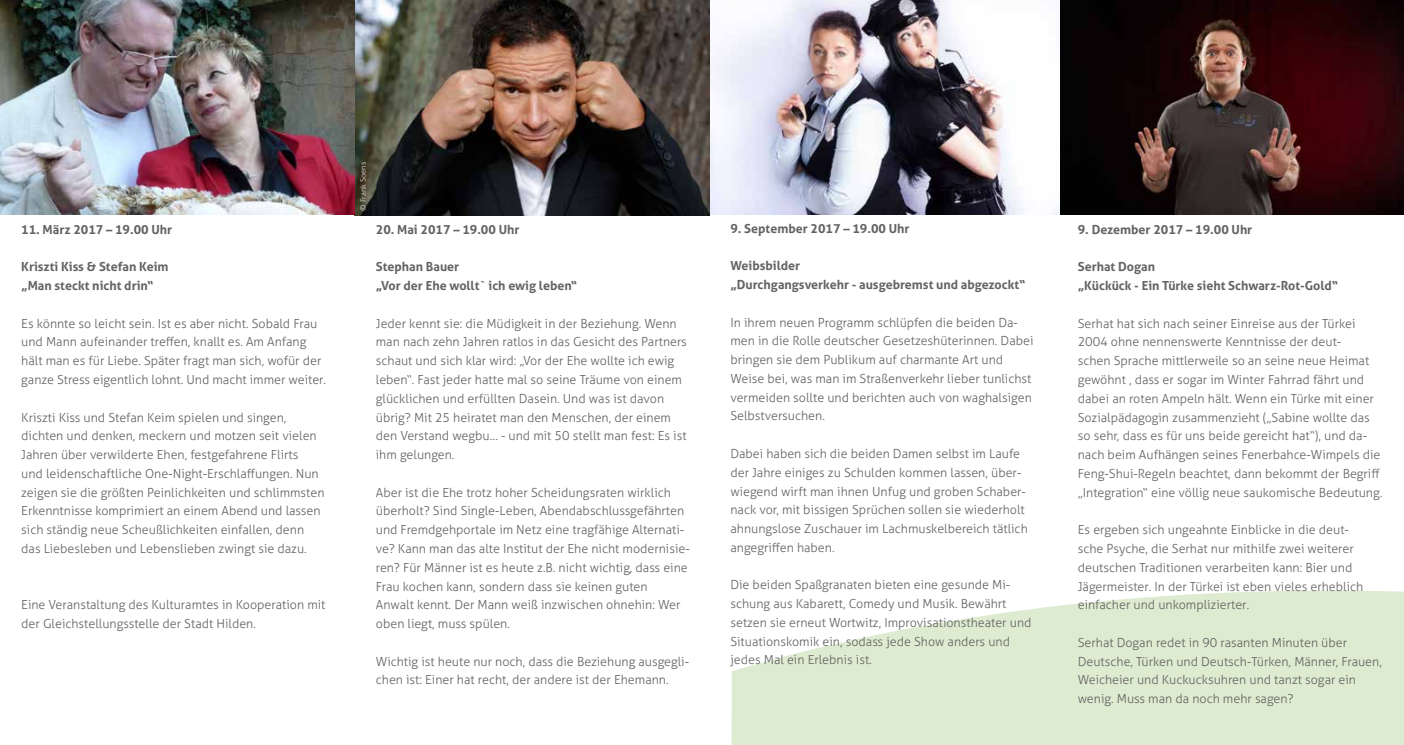
<style>
.page{position:relative;width:1404px;height:745px;background:#fff}
.page>*{position:absolute;margin:0;border:0;box-sizing:border-box;transform-origin:0 0}
.t1{font:300 12.5px/18.8px "Aller";color:#646363}
.t2{font:700 12.5px/18.8px "Aller";color:#646363}
.t3{font:300 7.5px "Aller";color:#e3e3e3}
</style>
<div class="page">
<svg style="left:731px;top:590px;width:672px;height:154px;fill:#ddebd0"></svg>
<img style="left:0;top:0;width:1403px;height:215px">
<img style="left:354px;top:0;width:355px;height:215px">
<img style="left:0;top:0;width:354px;height:214px">
<svg style="left:1059px;top:0;width:344px;height:214px;background:#2d1516"></svg>
<p class="t2" style="left:21px;top:220px;width:152px">11. März 2017 – 19.00 Uhr</p>
<p class="t2" style="left:21px;top:257px;width:149px">Kriszti Kiss &amp; Stefan Keim „Man steckt nicht drin“</p>
<p class="t1" style="left:21px;top:314px;width:306px">Es könnte so leicht sein. Ist es aber nicht. Sobald Frau und Mann aufeinander treffen, knallt es. Am Anfang hält man es für Liebe. Später fragt man sich, wofür der ganze Stress eigentlich lohnt. Und macht immer weiter.</p>
<p class="t1" style="left:21px;top:407px;width:305px">Kriszti Kiss und Stefan Keim spielen und singen, dichten und denken, meckern und motzen seit vielen Jahren über verwilderte Ehen, festgefahrene Flirts<br>und leidenschaftliche One-Night-Erschlaffungen. Nun zeigen sie die größten Peinlichkeiten und schlimmsten Erkenntnisse komprimiert an einem Abend und lassen sich ständig neue Scheußlichkeiten einfallen, denn das Liebesleben und Lebenslieben zwingt sie dazu.</p>
<p class="t1" style="left:21px;top:595px;width:305px">Eine Veranstaltung des Kulturamtes in Kooperation mit der Gleichstellungsstelle der Stadt Hilden.</p>
<p class="t3" style="left:358px;top:210px;width:50px;rotate:-90deg">© Frank Soens</p>
<p class="t2" style="left:376px;top:220px;width:145px">20. Mai 2017 – 19.00 Uhr</p>
<p class="t2" style="left:376px;top:257px;width:203px">Stephan Bauer<br>„Vor der Ehe wollt` ich ewig leben“</p>
<p class="t1" style="left:376px;top:314px;width:312px">Jeder kennt sie: die Müdigkeit in der Beziehung. Wenn man nach zehn Jahren ratlos in das Gesicht des Partners schaut und sich klar wird: „Vor der Ehe wollte ich ewig leben“. Fast jeder hatte mal so seine Träume von einem glücklichen und erfüllten Dasein. Und was ist davon übrig? Mit 25 heiratet man den Menschen, der einem den Verstand wegbu… - und mit 50 stellt man fest: Es ist ihm gelungen.</p>
<p class="t1" style="left:376px;top:482px;width:315px">Aber ist die Ehe trotz hoher Scheidungsraten wirklich überholt? Sind Single-Leben, Abendabschlussgefährten und Fremdgehportale im Netz eine tragfähige Alternati&shy;ve? Kann man das alte Institut der Ehe nicht modernisie&shy;ren? Für Männer ist es heute z.B. nicht wichtig, dass eine Frau kochen kann, sondern dass sie keinen guten<br>Anwalt kennt. Der Mann weiß inzwischen ohnehin: Wer oben liegt, muss spülen.</p>
<p class="t1" style="left:376px;top:651px;width:315px">Wichtig ist heute nur noch, dass die Beziehung ausgegli&shy;chen ist: Einer hat recht, der andere ist der Ehemann.</p>
<p class="t2" style="left:730px;top:219px;width:180px">9. September 2017 – 19.00 Uhr</p>
<p class="t2" style="left:730px;top:256px;width:297px">Weibsbilder<br>„Durchgangsverkehr - ausgebremst und abgezockt“</p>
<p class="t1" style="left:730px;top:312px;width:304px">In ihrem neuen Programm schlüpfen die beiden Da&shy;men in die Rolle deutscher Gesetzeshüterinnen. Dabei bringen sie dem Publikum auf charmante Art und Weise bei, was man im Straßenverkehr lieber tunlichst vermeiden sollte und berichten auch von waghalsigen Selbstversuchen.</p>
<p class="t1" style="left:730px;top:444px;width:299px">Dabei haben sich die beiden Damen selbst im Laufe der Jahre einiges zu Schulden kommen lassen, über&shy;wiegend wirft man ihnen Unfug und groben Schaber&shy;nack vor, mit bissigen Sprüchen sollen sie wiederholt ahnungslose Zuschauer im Lachmuskelbereich tätlich angegriffen haben.</p>
<p class="t1" style="left:730px;top:575px;width:302px">Die beiden Spaßgranaten bieten eine gesunde Mi&shy;schung aus Kabarett, Comedy und Musik. Bewährt setzen sie erneut Wortwitz, Improvisationstheater und Situationskomik ein, sodass jede Show anders und jedes Mal ein Erlebnis ist.</p>
<p class="t2" style="left:1077px;top:220px;width:176px">9. Dezember 2017 – 19.00 Uhr</p>
<p class="t2" style="left:1077px;top:257px;width:262px">Serhat Dogan<br>„Kückück - Ein Türke sieht Schwarz-Rot-Gold“</p>
<p class="t1" style="left:1077px;top:314px;width:306px">Serhat hat sich nach seiner Einreise aus der Türkei 2004 ohne nennenswerte Kenntnisse der deut-<br>schen Sprache mittlerweile so an seine neue Heimat gewöhnt , dass er sogar im Winter Fahrrad fährt und dabei an roten Ampeln hält. Wenn ein Türke mit einer Sozialpädagogin zusammenzieht („Sabine wollte das so sehr, dass es für uns beide gereicht hat“), und da&shy;nach beim Aufhängen seines Fenerbahce-Wimpels die Feng-Shui-Regeln beachtet, dann bekommt der Begriff „Integration“ eine völlig neue saukomische Bedeutung.</p>
<p class="t1" style="left:1077px;top:520px;width:287px">Es ergeben sich ungeahnte Einblicke in die deut&shy;sche Psyche, die Serhat nur mithilfe zwei weiterer deutschen Traditionen verarbeiten kann: Bier und Jägermeister. In der Türkei ist eben vieles erheblich einfacher und unkomplizierter.</p>
<p class="t1" style="left:1077px;top:632px;width:305px">Serhat Dogan redet in 90 rasanten Minuten über Deutsche, Türken und Deutsch-Türken, Männer, Frauen, Weicheier und Kuckucksuhren und tanzt sogar ein wenig. Muss man da noch mehr sagen?</p>
</div>
